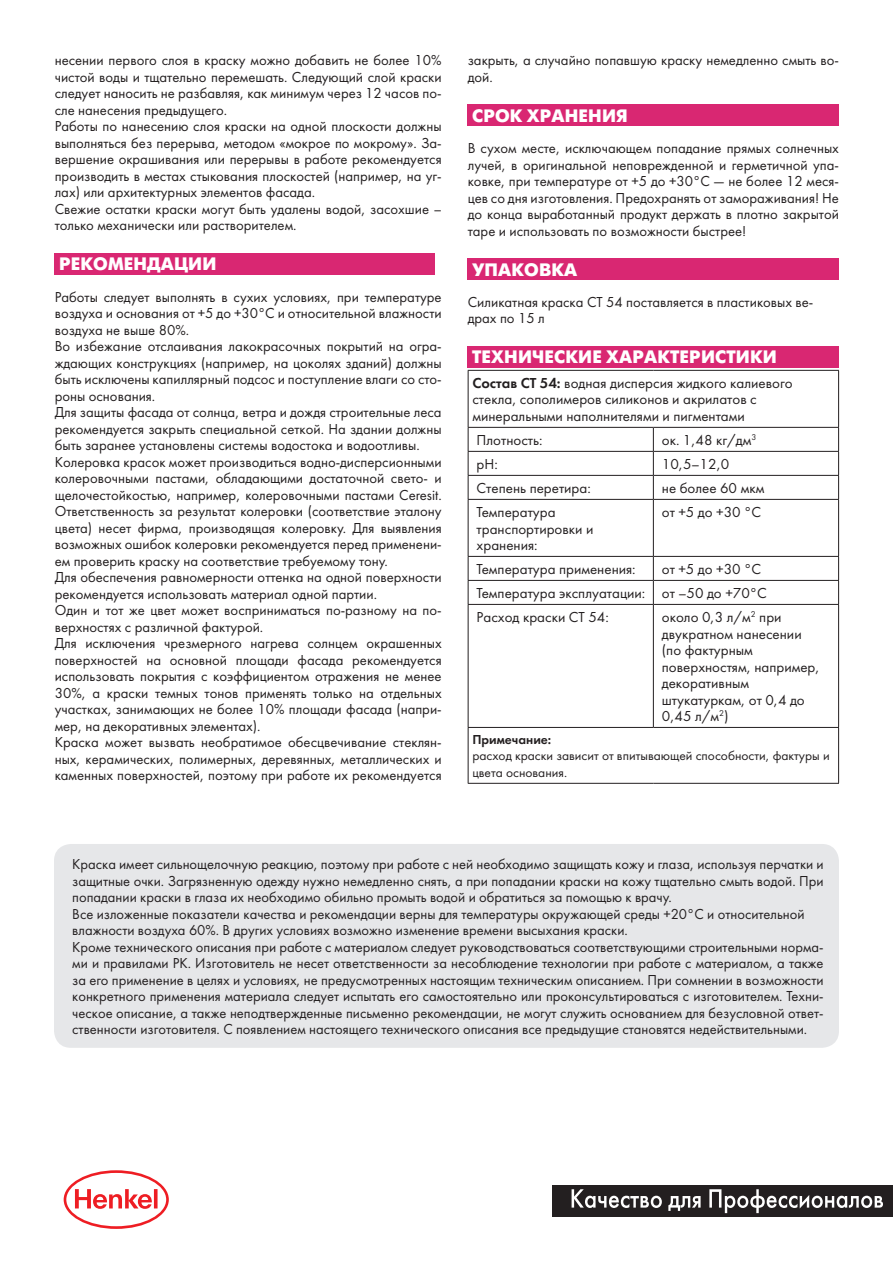
<style>
.page{position:relative;width:893px;height:1263px;background:#fff}
.page>*{position:absolute;margin:0;border:0;box-sizing:border-box;transform-origin:0 0}
.t1{font:700 18px "Futura Futuris";letter-spacing:.01em;color:#fff}
.t2{font:15px/16.5px "Futura Book C";color:#231f20;text-align:justify}
.t3{font:13.5px/16.5px "Futura Book C";color:#231f20}
.t4{font:13.5px "Futura Demi";color:#231f20}
.s1{font-family:"Futura Demi"}
</style>
<div class="page">
<div style="left:55px;top:253px;width:380px;height:21px;background:#d92772"></div>
<hr style="left:468px;top:370px;width:185px;height:1px;background:#231f20">
<hr style="left:468px;top:371px;width:1px;height:56px;background:#231f20">
<hr style="left:653px;top:370px;width:186px;height:1px;background:#231f20">
<hr style="left:838px;top:371px;width:1px;height:56px;background:#231f20">
<hr style="left:468px;top:427px;width:185px;height:1px;background:#231f20">
<hr style="left:653px;top:427px;width:186px;height:1px;background:#231f20">
<hr style="left:468px;top:451px;width:185px;height:1px;background:#231f20">
<hr style="left:653px;top:451px;width:186px;height:1px;background:#231f20">
<hr style="left:468px;top:475px;width:185px;height:1px;background:#231f20">
<svg style="left:468px;top:428px;width:1px;height:71px"></svg>
<hr style="left:653px;top:475px;width:186px;height:1px;background:#231f20">
<svg style="left:653px;top:428px;width:1px;height:71px"></svg>
<svg style="left:838px;top:428px;width:1px;height:71px"></svg>
<hr style="left:468px;top:499px;width:185px;height:1px;background:#231f20">
<hr style="left:468px;top:500px;width:1px;height:56px;background:#231f20">
<hr style="left:653px;top:499px;width:186px;height:1px;background:#231f20">
<hr style="left:653px;top:500px;width:1px;height:56px;background:#231f20">
<hr style="left:838px;top:500px;width:1px;height:56px;background:#231f20">
<hr style="left:468px;top:556px;width:185px;height:1px;background:#231f20">
<hr style="left:653px;top:556px;width:186px;height:1px;background:#231f20">
<hr style="left:468px;top:580px;width:185px;height:1px;background:#231f20">
<svg style="left:468px;top:557px;width:1px;height:47px"></svg>
<hr style="left:653px;top:580px;width:186px;height:1px;background:#231f20">
<svg style="left:653px;top:557px;width:1px;height:47px"></svg>
<svg style="left:838px;top:557px;width:1px;height:47px"></svg>
<hr style="left:468px;top:604px;width:185px;height:1px;background:#231f20">
<hr style="left:468px;top:605px;width:1px;height:122px;background:#231f20">
<hr style="left:653px;top:604px;width:186px;height:1px;background:#231f20">
<hr style="left:653px;top:605px;width:1px;height:122px;background:#231f20">
<hr style="left:838px;top:605px;width:1px;height:122px;background:#231f20">
<hr style="left:468px;top:727px;width:185px;height:1px;background:#231f20">
<hr style="left:468px;top:728px;width:1px;height:55px;background:#231f20">
<hr style="left:653px;top:727px;width:186px;height:1px;background:#231f20">
<hr style="left:838px;top:728px;width:1px;height:55px;background:#231f20">
<hr style="left:468px;top:783px;width:185px;height:1px;background:#231f20">
<hr style="left:653px;top:783px;width:186px;height:1px;background:#231f20">
<div style="left:468px;top:104px;width:371px;height:22px;background:#d92772"></div>
<div style="left:468px;top:258px;width:371px;height:22px;background:#d92772"></div>
<div style="left:468px;top:346px;width:371px;height:21px;background:#d92772"></div>
<svg style="left:64px;top:1170px;width:105px;height:59px"></svg>
<div style="left:553px;top:1185px;width:340px;height:32px;background:#231f20"></div>
<svg style="left:572px;top:1189px;width:90px;height:19px"></svg>
<svg style="left:668px;top:1196px;width:33px;height:15px"></svg>
<svg style="left:709px;top:1189px;width:174px;height:24px"></svg>
<div style="left:54px;top:844px;width:785px;height:204px;background:#e6e7e9;border-radius:17px"></div>
<p class="t2" style="left:55px;top:52px;width:388px">несении первого слоя в краску можно добавить не более 10% чистой воды и тщательно перемешать. Следующий слой краски следует наносить не разбавляя, как минимум через 12 часов по&shy;сле нанесения предыдущего.</p>
<p class="t2" style="left:55px;top:118px;width:388px">Работы по нанесению слоя краски на одной плоскости должны выполняться без перерыва, методом «мокрое по мокрому». За&shy;вершение окрашивания или перерывы в работе рекомендуется производить в местах стыкования плоскостей (например, на уг&shy;лах) или архитектурных элементов фасада.</p>
<p class="t2" style="left:55px;top:201px;width:388px">Свежие остатки краски могут быть удалены водой, засохшие – только механически или растворителем.</p>
<p class="t1" style="left:59px;top:253px;width:159px">РЕКОМЕНДАЦИИ</p>
<p class="t2" style="left:55px;top:288px;width:388px">Работы следует выполнять в сухих условиях, при температуре воздуха и основания от +5 до +30°C и относительной влажности воздуха не выше 80%.</p>
<p class="t2" style="left:55px;top:338px;width:388px">Во избежание отслаивания лакокрасочных покрытий на огра&shy;ждающих конструкциях (например, на цоколях зданий) должны быть исключены капиллярный подсос и поступление влаги со сто&shy;роны основания.</p>
<p class="t2" style="left:55px;top:404px;width:388px">Для защиты фасада от солнца, ветра и дождя строительные леса рекомендуется закрыть специальной сеткой. На здании должны быть заранее установлены системы водостока и водоотливы.</p>
<p class="t2" style="left:55px;top:453px;width:388px">Колеровка красок может производиться водно-дисперсионными колеровочными пастами, обладающими достаточной свето- и щелочестойкостью, например, колеровочными пастами Ceresit.<br>Ответственность за результат колеровки (соответствие эталону цвета) несет фирма, производящая колеровку. Для выявления возможных ошибок колеровки рекомендуется перед применени&shy;ем проверить краску на соответствие требуемому тону.</p>
<p class="t2" style="left:55px;top:569px;width:388px">Для обеспечения равномерности оттенка на одной поверхности рекомендуется использовать материал одной партии.</p>
<p class="t2" style="left:55px;top:602px;width:388px">Один и тот же цвет может восприниматься по-разному на по&shy;верхностях с различной фактурой.</p>
<p class="t2" style="left:55px;top:635px;width:388px">Для исключения чрезмерного нагрева солнцем окрашенных поверхностей на основной площади фасада рекомендуется использовать покрытия с коэффициентом отражения не менее 30%, а краски темных тонов применять только на отдельных участках, занимающих не более 10% площади фасада (напри&shy;мер, на декоративных элементах).</p>
<p class="t2" style="left:55px;top:734px;width:388px">Краска может вызвать необратимое обесцвечивание стеклян&shy;ных, керамических, полимерных, деревянных, металлических и каменных поверхностей, поэтому при работе их рекомендуется</p>
<p class="t2" style="left:468px;top:52px;width:373px">закрыть, а случайно попавшую краску немедленно смыть во&shy;дой.</p>
<p class="t1" style="left:472px;top:105px;width:157px">СРОК ХРАНЕНИЯ</p>
<p class="t2" style="left:468px;top:140px;width:373px">В сухом месте, исключающем попадание прямых солнечных лучей, в оригинальной неповрежденной и герметичной упа&shy;ковке, при температуре от +5 до +30°С — не более 12 меся&shy;цев со дня изготовления. Предохранять от замораживания! Не до конца выработанный продукт держать в плотно закрытой таре и использовать по возможности быстрее!</p>
<p class="t1" style="left:472px;top:259px;width:107px">УПАКОВКА</p>
<p class="t2" style="left:468px;top:294px;width:347px">Силикатная краска CT 54 поставляется в пластиковых ве-</p>
<p class="t2" style="left:468px;top:310px;width:79px">драх по 15 л</p>
<p class="t1" style="left:472px;top:346px;width:306px">ТЕХНИЧЕСКИЕ ХАРАКТЕРИСТИКИ</p>
<p class="t2" style="left:472px;top:375px;width:322px;text-align:left"><span class="s1">Состав СТ 54:</span> водная дисперсия жидкого калиевого стекла, сополимеров силиконов и акрилатов с минеральными наполнителями и пигментами</p>
<p class="t2" style="left:477px;top:432px;width:67px">Плотность:</p>
<p class="t2" style="left:662px;top:432px;width:96px">ок. 1,48 кг/дм<sup>3</sup></p>
<p class="t2" style="left:477px;top:456px;width:23px">рН:</p>
<p class="t2" style="left:662px;top:456px;width:69px">10,5–12,0</p>
<p class="t2" style="left:477px;top:480px;width:116px">Степень перетира:</p>
<p class="t2" style="left:662px;top:480px;width:104px">не более 60 мкм</p>
<p class="t2" style="left:477px;top:504px;width:118px;text-align:left">Температура транспортировки и хранения:</p>
<p class="t2" style="left:662px;top:504px;width:101px">от +5 до +30 °C</p>
<p class="t2" style="left:477px;top:561px;width:161px">Температура применения:</p>
<p class="t2" style="left:662px;top:561px;width:101px">от +5 до +30 °C</p>
<p class="t2" style="left:477px;top:585px;width:170px">Температура эксплуатации:</p>
<p class="t2" style="left:662px;top:585px;width:107px">от –50 до +70°С</p>
<p class="t2" style="left:477px;top:609px;width:134px">Расход краски CT 54:</p>
<p class="t2" style="left:662px;top:609px;width:121px">около 0,3 л/м<sup>2</sup> при</p>
<p class="t2" style="left:662px;top:625px;width:141px">двукратном нанесении</p>
<p class="t2" style="left:662px;top:642px;width:93px">(по фактурным</p>
<p class="t2" style="left:662px;top:658px;width:159px">поверхностям, например, декоративным</p>
<p class="t2" style="left:662px;top:691px;width:144px">штукатуркам, от 0,4 до</p>
<p class="t2" style="left:662px;top:708px;width:68px">0,45 л/м<sup>2</sup>)</p>
<p class="t4" style="left:472px;top:731px;width:80px">Примечание:</p>
<p class="t3" style="left:472px;top:748px;width:359px">расход краски зависит от впитывающей способности, фактуры и цвета основания.</p>
<p class="t2" style="left:72px;top:856px;width:753px">Краска имеет сильнощелочную реакцию, поэтому при работе с ней необходимо защищать кожу и глаза, используя перчатки и защитные очки. Загрязненную одежду нужно немедленно снять, а при попадании краски на кожу тщательно смыть водой. При попадании краски в глаза их необходимо обильно промыть водой и обратиться за помощью к врачу.</p>
<p class="t2" style="left:72px;top:906px;width:734px">Все изложенные показатели качества и рекомендации верны для температуры окружающей среды +20°C и относительной</p>
<p class="t2" style="left:72px;top:922px;width:557px">влажности воздуха 60%. В других условиях возможно изменение времени высыхания краски.</p>
<p class="t2" style="left:72px;top:939px;width:753px">Кроме технического описания при работе с материалом следует руководствоваться соответствующими строительными норма&shy;ми и правилами РК. Изготовитель не несет ответственности за несоблюдение технологии при работе с материалом, а также за его применение в целях и условиях, не предусмотренных настоящим техническим описанием. При сомнении в возможности конкретного применения материала следует испытать его самостоятельно или проконсультироваться с изготовителем. Техни&shy;ческое описание, а также неподтвержденные письменно рекомендации, не могут служить основанием для безусловной ответ&shy;ственности изготовителя. С появлением настоящего технического описания все предыдущие становятся недействительными.</p>
</div>
